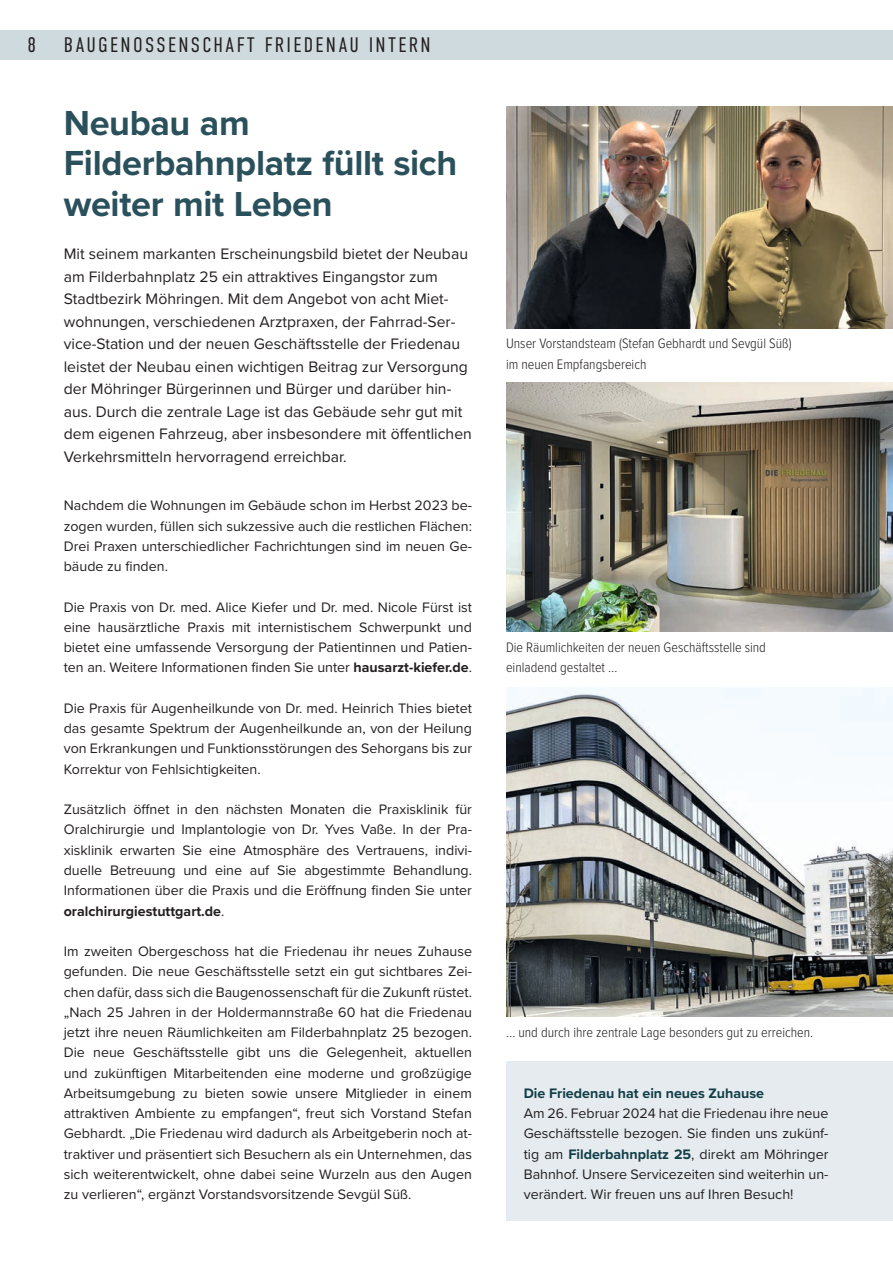
<style>
.page{position:relative;width:893px;height:1263px;background:#fff}
.page>*{position:absolute;margin:0;border:0;box-sizing:border-box;transform-origin:0 0}
.t1{font:700 36px/40.5px "Proxima Nova";letter-spacing:-.01em;color:#2a505c}
.t2{font:300 21px "DIN Condensed";letter-spacing:.11em;color:#231f20}
.t3{font:15.75px/22.5px "Proxima Nova";color:#231f20}
.t4{font:14.25px/20.2px "Proxima Nova";color:#231f20;text-align:justify}
.t5{font:300 14.25px/20.2px "Proxima Nova Cond";color:#231f20}
.t6{font:700 14.25px "Proxima Nova";color:#123e48}
.s1{font-weight:700}
.s2{font-weight:700;color:#123e48}
</style>
<div class="page">
<div style="left:0;top:30px;width:893px;height:30px;background:#cfdadf"></div>
<div style="left:506px;top:1061px;width:387px;height:159px;background:#e5ebee"></div>
<img style="left:506px;top:383px;width:387px;height:248px">
<img style="left:506px;top:106px;width:387px;height:222px">
<img style="left:506px;top:688px;width:387px;height:328px">
<h2 class="t2" style="left:28px;top:33px;width:10px">8</h2>
<h2 class="t2" style="left:64px;top:33px;width:368px">BAUGENOSSENSCHAFT FRIEDENAU INTERN</h2>
<h1 class="t1" style="left:64px;top:102px;width:395px">Neubau am<br>Filderbahnplatz füllt sich weiter mit Leben</h1>
<p class="t3" style="left:64px;top:242px;width:410px">Mit seinem markanten Erscheinungsbild bietet der Neubau am Filderbahnplatz 25 ein attraktives Eingangstor zum Stadtbezirk Möhringen. Mit dem Angebot von acht Miet&shy;wohnungen, verschiedenen Arztpraxen, der Fahrrad-Ser&shy;vice-Station und der neuen Geschäftsstelle der Friedenau leistet der Neubau einen wichtigen Beitrag zur Versorgung der Möhringer Bürgerinnen und Bürger und darüber hin&shy;aus. Durch die zentrale Lage ist das Gebäude sehr gut mit dem eigenen Fahrzeug, aber insbesondere mit öffentlichen Verkehrsmitteln hervorragend erreichbar.</p>
<p class="t4" style="left:64px;top:495px;width:410px">Nachdem die Wohnungen im Gebäude schon im Herbst 2023 be&shy;zogen wurden, füllen sich sukzessive auch die restlichen Flächen:<br>Drei Praxen unterschiedlicher Fachrichtungen sind im neuen Ge&shy;bäude zu finden.</p>
<p class="t4" style="left:64px;top:596px;width:410px">Die Praxis von Dr. med. Alice Kiefer und Dr. med. Nicole Fürst ist eine hausärztliche Praxis mit internistischem Schwerpunkt und bietet eine umfassende Versorgung der Patientinnen und Patien&shy;ten an. Weitere Informationen finden Sie unter <span class="s1">hausarzt-kiefer.de</span>.</p>
<p class="t4" style="left:64px;top:697px;width:410px">Die Praxis für Augenheilkunde von Dr. med. Heinrich Thies bietet das gesamte Spektrum der Augenheilkunde an, von der Heilung von Erkrankungen und Funktionsstörungen des Sehorgans bis zur Korrektur von Fehlsichtigkeiten.</p>
<p class="t4" style="left:64px;top:799px;width:410px">Zusätzlich öffnet in den nächsten Monaten die Praxisklinik für Oralchirurgie und Implantologie von Dr. Yves Vaße. In der Pra&shy;xisklinik erwarten Sie eine Atmosphäre des Vertrauens, indivi&shy;duelle Betreuung und eine auf Sie abgestimmte Behandlung.<br>Informationen über die Praxis und die Eröffnung finden Sie unter <span class="s1">oralchirurgiestuttgart.de</span>.</p>
<p class="t4" style="left:64px;top:940px;width:410px">Im zweiten Obergeschoss hat die Friedenau ihr neues Zuhause gefunden. Die neue Geschäftsstelle setzt ein gut sichtbares Zei&shy;chen dafür, dass sich die Baugenossenschaft für die Zukunft rüstet. „Nach 25 Jahren in der Holdermannstraße 60 hat die Friedenau jetzt ihre neuen Räumlichkeiten am Filderbahnplatz 25 bezogen.<br>Die neue Geschäftsstelle gibt uns die Gelegenheit, aktuellen und zukünftigen Mitarbeitenden eine moderne und großzügige Arbeitsumgebung zu bieten sowie unsere Mitglieder in einem attraktiven Ambiente zu empfangen“, freut sich Vorstand Stefan Gebhardt. „Die Friedenau wird dadurch als Arbeitgeberin noch at&shy;traktiver und präsentiert sich Besuchern als ein Unternehmen, das sich weiterentwickelt, ohne dabei seine Wurzeln aus den Augen zu verlieren“, ergänzt Vorstandsvorsitzende Sevgül Süß.</p>
<p class="t5" style="left:506px;top:333px;width:287px">Unser Vorstandsteam (Stefan Gebhardt und Sevgül Süß) im neuen Empfangsbereich</p>
<p class="t5" style="left:506px;top:637px;width:261px">Die Räumlichkeiten der neuen Geschäftsstelle sind einladend gestaltet …</p>
<p class="t5" style="left:506px;top:1021px;width:309px">… und durch ihre zentrale Lage besonders gut zu erreichen.</p>
<p class="t6" style="left:524px;top:1082px;width:242px">Die Friedenau hat ein neues Zuhause</p>
<p class="t4" style="left:524px;top:1102px;width:306px">Am 26. Februar 2024 hat die Friedenau ihre neue Geschäftsstelle bezogen. Sie finden uns zukünf&shy;tig am <span class="s2">Filderbahnplatz 25</span>, direkt am Möhringer Bahnhof. Unsere Servicezeiten sind weiterhin un&shy;verändert. Wir freuen uns auf Ihren Besuch!</p>
</div>
